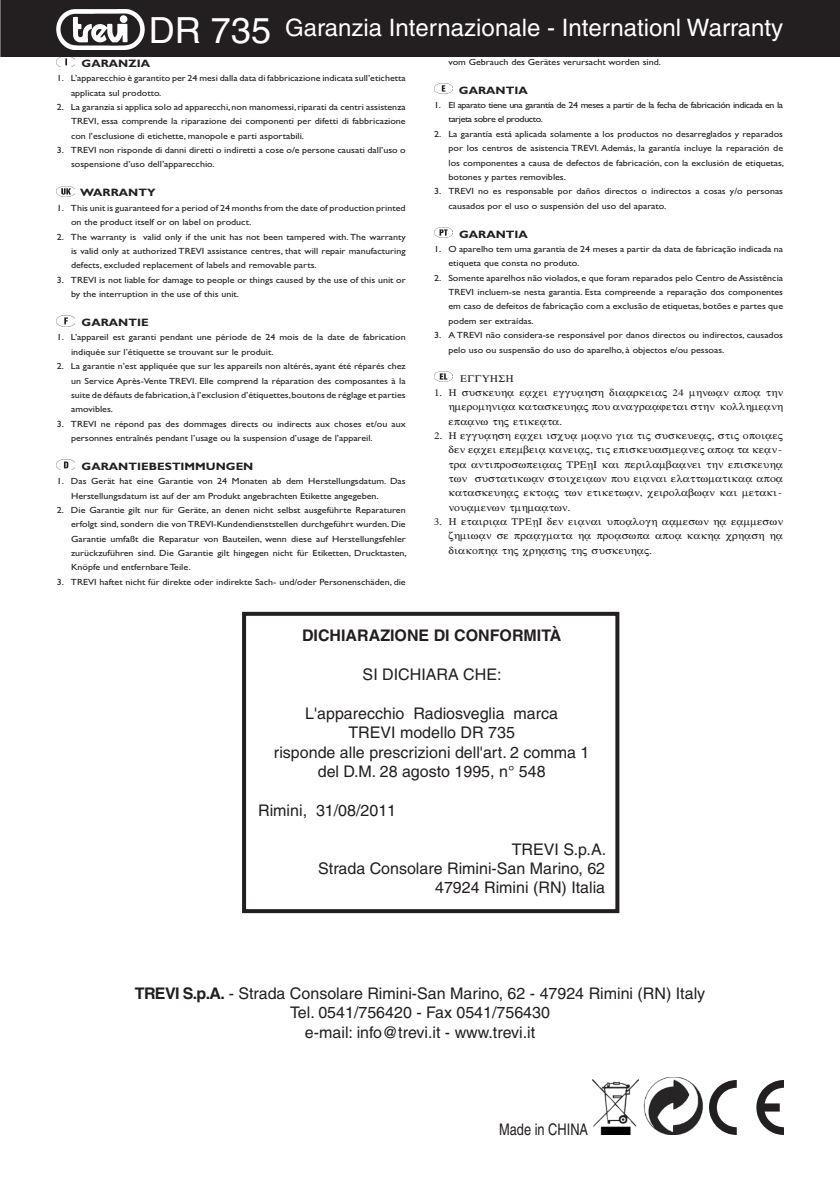
<style>
.page{position:relative;width:840px;height:1191px;background:#fff}
.page>*{position:absolute;margin:0;border:0;box-sizing:border-box;transform-origin:0 0}
.t1{font:36px "Helvetica";color:#fff}
.t2{font:24px "Helvetica";color:#fff}
.t3{font:16px/19.4px "Helvetica";color:#231f20;text-align:center}
.t4{font:700 16px "Helvetica";color:#231f20}
.t5{font:16px "Helvetica";color:#231f20;scale:.8 1}
.t6{font:10.8px/14.2px "Greek";color:#231f20;text-align:justify;scale:1.12 1}
.t7{font:700 10.8px "Gill Sans";color:#231f20;scale:1.12 1}
.t8{font:9px/14.2px "Gill Sans";color:#231f20;scale:1.12 1}
.t9{font:9px/14.2px "Gill Sans";letter-spacing:-.04em;color:#231f20;scale:1.12 1}
.s1{font-weight:700}
</style>
<div class="page">
<div style="left:1px;top:0;width:838px;height:56px;background:#231f20"></div>
<div style="left:1px;top:0;width:838px;height:57px;border:1px solid #231f20"></div>
<img style="left:57px;top:9px;width:87px;height:40px">
<img style="left:57px;top:57px;width:18px;height:10px">
<img style="left:57px;top:186px;width:18px;height:10px">
<img style="left:57px;top:316px;width:18px;height:10px">
<img style="left:57px;top:460px;width:18px;height:10px">
<img style="left:434px;top:84px;width:18px;height:10px">
<img style="left:434px;top:227px;width:18px;height:11px">
<img style="left:434px;top:371px;width:18px;height:10px">
<div style="left:242px;top:612px;width:377px;height:301px;border:4px solid #231f20"></div>
<img style="left:709px;top:1080px;width:73px;height:54px">
<img style="left:643px;top:1077px;width:59px;height:57px">
<img style="left:592px;top:1079px;width:46px;height:55px">
<h1 class="t1" style="left:149px;top:9px;width:124px">DR 735</h1>
<h2 class="t2" style="left:285px;top:13px;width:499px">Garanzia Internazionale - Internationl Warranty</h2>
<p class="t7" style="left:82px;top:57px;width:63px">GARANZIA</p>
<p class="t8" style="left:71px;top:71px;width:300px;text-indent:-14px">1. L’apparecchio è garantito per 24 mesi dalla data di fabbricazione indicata sull’etichetta applicata sul prodotto.</p>
<p class="t8" style="left:71px;top:100px;width:300px;text-align:justify;text-indent:-14px">2. La garanzia si applica solo ad apparecchi, non manomessi, riparati da centri assistenza TREVI, essa comprende la riparazione dei componenti per difetti di fabbricazione con l’esclusione di etichette, manopole e parti asportabili.</p>
<p class="t8" style="left:71px;top:143px;width:300px;text-indent:-14px">3. TREVI non risponde di danni diretti o indiretti a cose o/e persone causati dall’uso o sospensione d’uso dell’apparecchio.</p>
<p class="t7" style="left:80px;top:186px;width:69px">WARRANTY</p>
<p class="t8" style="left:71px;top:201px;width:300px;text-indent:-14px">1. This unit is guaranteed for a period of 24 months from the date of production printed on the product itself or on label on product.</p>
<p class="t8" style="left:71px;top:230px;width:300px;text-align:justify;text-indent:-14px">2. The warranty is valid only if the unit has not been tampered with. The warranty is valid only at authorized TREVI assistance centres, that will repair manufacturing defects, excluded replacement of labels and removable parts.</p>
<p class="t8" style="left:71px;top:273px;width:300px;text-indent:-14px">3. TREVI is not liable for damage to people or things caused by the use of this unit or by the interruption in the use of this unit.</p>
<p class="t7" style="left:82px;top:316px;width:61px">GARANTIE</p>
<p class="t8" style="left:71px;top:330px;width:300px;text-indent:-14px">1. L’appareil est garanti pendant une période de 24 mois de la date de fabrication indiquée sur l’étiquette se trouvant sur le produit.</p>
<p class="t8" style="left:71px;top:359px;width:300px;text-align:justify;text-indent:-14px">2. La garantie n’est appliquée que sur les appareils non altérés, ayant été réparés chez un Service Après-Vente TREVI. Elle comprend la réparation des composantes à la suite de défauts de fabrication, à l’exclusion d’étiquettes, boutons de réglage et parties amovibles.</p>
<p class="t8" style="left:71px;top:416px;width:300px;text-indent:-14px">3. TREVI ne répond pas des dommages directs ou indirects aux choses et/ou aux personnes entraînés pendant l’usage ou la suspension d’usage de l’appareil.</p>
<p class="t7" style="left:82px;top:460px;width:155px">GARANTIEBESTIMMUNGEN</p>
<p class="t8" style="left:71px;top:474px;width:300px;text-indent:-14px">1. Das Gerät hat eine Garantie von 24 Monaten ab dem Herstellungsdatum. Das<br>Herstellungsdatum ist auf der am Produkt angebrachten Etikette angegeben.</p>
<p class="t8" style="left:71px;top:503px;width:301px;text-align:justify;text-indent:-14px">2. Die Garantie gilt nur für Geräte, an denen nicht selbst ausgeführte Reparaturen erfolgt sind, sondern die von TREVI-Kundendienststellen durchgeführt wurden. Die Garantie umfaßt die Reparatur von Bauteilen, wenn diese auf Herstellungsfehler zurückzuführen sind. Die Garantie gilt hingegen nicht für Etiketten, Drucktasten, Knöpfe und entfernbare Teile.</p>
<p class="t8" style="left:57px;top:575px;width:313px">3. TREVI haftet nicht für direkte oder indirekte Sach- und/oder Personenschäden, die</p>
<p class="t8" style="left:448px;top:55px;width:191px">vom Gebrauch des Gerätes verursacht worden sind.</p>
<p class="t7" style="left:458px;top:84px;width:63px">GARANTIA</p>
<p class="t9" style="left:448px;top:98px;width:300px;text-indent:-14px">1. El aparato tiene una garantía de 24 meses a partir de la fecha de fabricación indicada en la tarjeta sobre el producto.</p>
<p class="t8" style="left:448px;top:127px;width:301px;text-align:justify;text-indent:-14px">2. La garantía está aplicada solamente a los productos no desarreglados y reparados por los centros de asistencia TREVI. Además, la garantía incluye la reparación de los componentes a causa de defectos de fabricación, con la exclusión de etiquetas, botones y partes removibles.</p>
<p class="t8" style="left:448px;top:184px;width:300px;text-indent:-14px">3. TREVI no es responsable por daños directos o indirectos a cosas y/o personas causados por el uso o suspensión del uso del aparato.</p>
<p class="t7" style="left:459px;top:227px;width:63px">GARANTIA</p>
<p class="t8" style="left:448px;top:242px;width:300px;text-indent:-14px">1. O aparelho tem uma garantia de 24 meses a partir da data de fabricação indicada na etiqueta que consta no produto.</p>
<p class="t8" style="left:448px;top:271px;width:300px;text-align:justify;text-indent:-14px">2. Somente aparelhos não violados, e que foram reparados pelo Centro de Assistência TREVI incluem-se nesta garantia. Esta compreende a reparação dos componentes em caso de defeitos de fabricação com a exclusão de etiquetas, botões e partes que podem ser extraídas.</p>
<p class="t8" style="left:448px;top:328px;width:300px;text-indent:-14px">3. A TREVI não considera-se responsável por danos directos ou indirectos, causados pelo uso ou suspensão do uso do aparelho, à objectos e/ou pessoas.</p>
<p class="t6" style="left:460px;top:371px;width:49px">EGGUHSH</p>
<p class="t6" style="left:448px;top:386px;width:300px;text-indent:-14px">1. H suskeuhv evcei egguvhsh diavrkeiaj 24 mhnwvn apov thn hmeromhniva kataskeuhvj pou anagravfetai sthn kollhmevnh epavnw thj etikevta.</p>
<p class="t6" style="left:448px;top:429px;width:300px;text-indent:-14px">2. H egguvhsh evcei iscuv movno gia tij suskeuevj, stij opoivej den evcei epembeiv kaneivj, tij episkeuasmevnej apov ta kevn&shy;tra antiproswpeivaj TREVI kai perilambavnei thn episkeuhv twn sustatikwvn stoiceivwn pou eivnai elattwmatikav apov kataskeuhvj ektovj twn etiketwvn, ceirolabwvn kai metaki&shy;nouvmenwn tmhmavtwn.</p>
<p class="t6" style="left:448px;top:515px;width:300px;text-indent:-14px">3. H etairiva TREVI den eivnai upovlogh avmeswn hv evmmeswn zhmiwvn se pravgmata hv provswpa apov kakhv crhvsh hv diakophv thj crhvshj thj suskeuhvj.</p>
<h3 class="t4" style="left:302px;top:626px;width:260px">DICHIARAZIONE DI CONFORMITÀ</h3>
<h3 class="t3" style="left:362px;top:664px;width:140px">SI DICHIARA CHE:</h3>
<h3 class="t3" style="left:274px;top:703px;width:317px">L'apparecchio Radiosveglia marca<br>TREVI modello DR 735<br>risponde alle prescrizioni dell'art. 2 comma 1 del D.M. 28 agosto 1995, n° 548</h3>
<h3 class="t3" style="left:258px;top:800px;width:139px">Rimini, 31/08/2011</h3>
<h3 class="t3" style="left:318px;top:839px;width:289px;text-align:right">TREVI S.p.A.<br>Strada Consolare Rimini-San Marino, 62<br>47924 Rimini (RN) Italia</h3>
<h3 class="t3" style="left:135px;top:984px;width:571px"><span class="s1">TREVI S.p.A.</span> - Strada Consolare Rimini-San Marino, 62 - 47924 Rimini (RN) Italy<br>Tel. 0541/756420 - Fax 0541/756430<br>e-mail: info@trevi.it - www.trevi.it</h3>
<h3 class="t5" style="left:499px;top:1119px;width:113px">Made in CHINA</h3>
</div>
